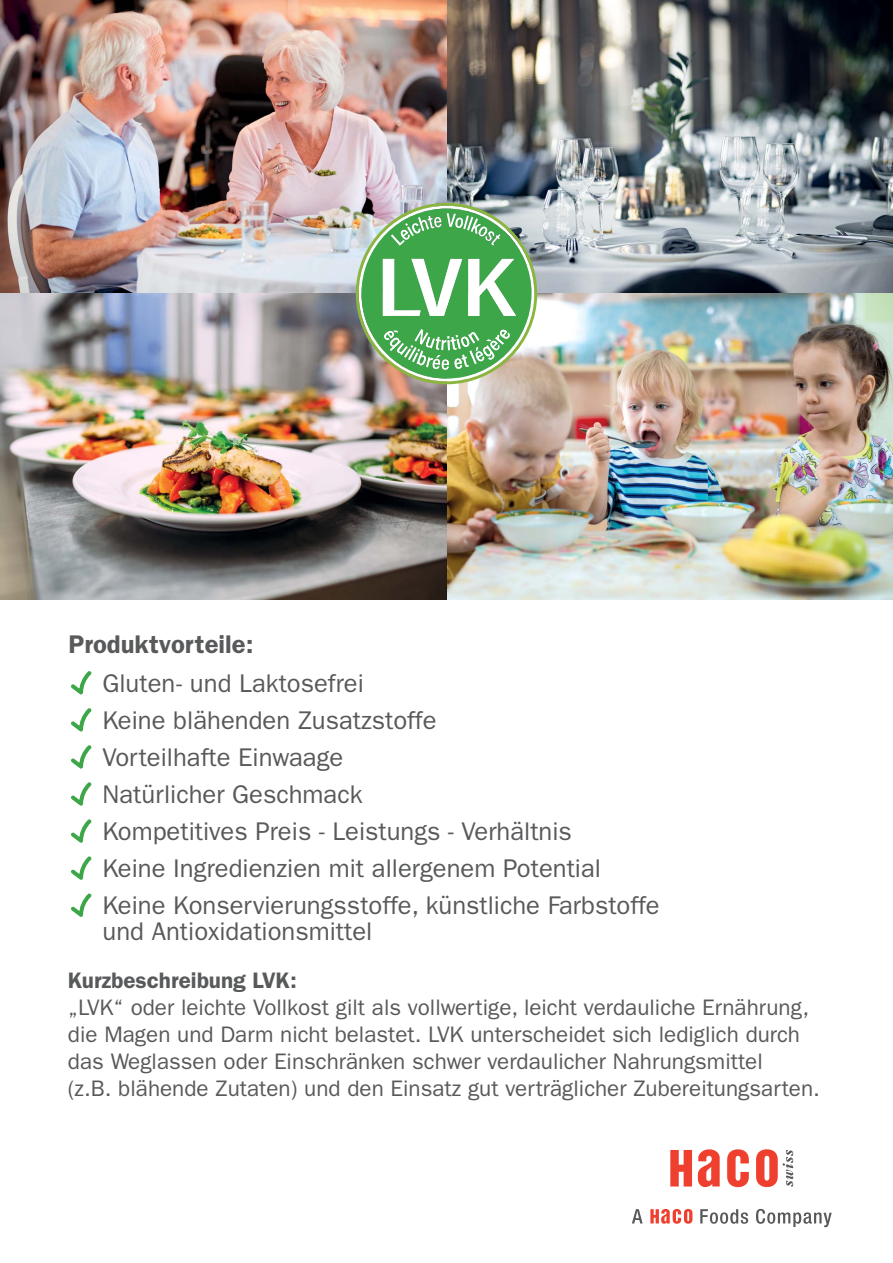
<style>
.page{position:relative;width:893px;height:1263px;background:#fff}
.page>*{position:absolute;margin:0;border:0;box-sizing:border-box;transform-origin:0 0}
.t1{font:25.65px/37px "ITC Franklin Gothic Std";color:#58595b}
.t2{font:600 25.65px "ITC Franklin Gothic Std";color:#58595b}
.t3{font:22.5px/27px "ITC Franklin Gothic Std";color:#58595b}
.t4{font:600 22.5px "ITC Franklin Gothic Std";color:#58595b}
</style>
<div class="page">
<img style="left:446px;top:0;width:447px;height:293px">
<img style="left:0;top:0;width:446px;height:600px">
<img style="left:424px;top:293px;width:469px;height:306px">
<svg style="left:727px;top:1149px;width:22px;height:38px"></svg>
<svg style="left:698px;top:1149px;width:22px;height:38px"></svg>
<svg style="left:670px;top:1150px;width:22px;height:36px"></svg>
<svg style="left:756px;top:1149px;width:37px;height:38px"></svg>
<svg style="left:632px;top:1209px;width:11px;height:14px"></svg>
<svg style="left:700px;top:1209px;width:48px;height:15px"></svg>
<svg style="left:756px;top:1209px;width:76px;height:18px"></svg>
<svg style="left:650px;top:1209px;width:42px;height:15px"></svg>
<img style="left:356px;top:203px;width:181px;height:181px">
<svg style="left:71px;top:671px;width:21px;height:24px"></svg>
<svg style="left:71px;top:708px;width:21px;height:24px"></svg>
<svg style="left:71px;top:745px;width:21px;height:24px"></svg>
<svg style="left:71px;top:782px;width:21px;height:24px"></svg>
<svg style="left:71px;top:819px;width:21px;height:24px"></svg>
<svg style="left:71px;top:856px;width:21px;height:24px"></svg>
<svg style="left:71px;top:893px;width:21px;height:24px"></svg>
<p class="t2" style="left:68px;top:635px;width:186px">Produktvorteile:</p>
<p class="t1" style="left:103px;top:667px;width:559px">Gluten- und Laktosefrei<br>Keine blähenden Zusatzstoffe<br>Vorteilhafte Einwaage<br>Natürlicher Geschmack<br>Kompetitives Preis - Leistungs - Verhältnis<br>Keine Ingredienzien mit allergenem Potential Keine Konservierungsstoffe, künstliche Farbstoffe</p>
<p class="t1" style="left:103px;top:915px;width:271px">und Antioxidationsmittel</p>
<p class="t4" style="left:68px;top:972px;width:230px">Kurzbeschreibung LVK:</p>
<p class="t3" style="left:68px;top:996px;width:753px">„LVK“ oder leichte Vollkost gilt als vollwertige, leicht verdauliche Ernährung, die Magen und Darm nicht belastet. LVK unterscheidet sich lediglich durch das Weglassen oder Einschränken schwer verdaulicher Nahrungsmittel<br>(z.B. blähende Zutaten) und den Einsatz gut verträglicher Zubereitungsarten.</p>
</div>
